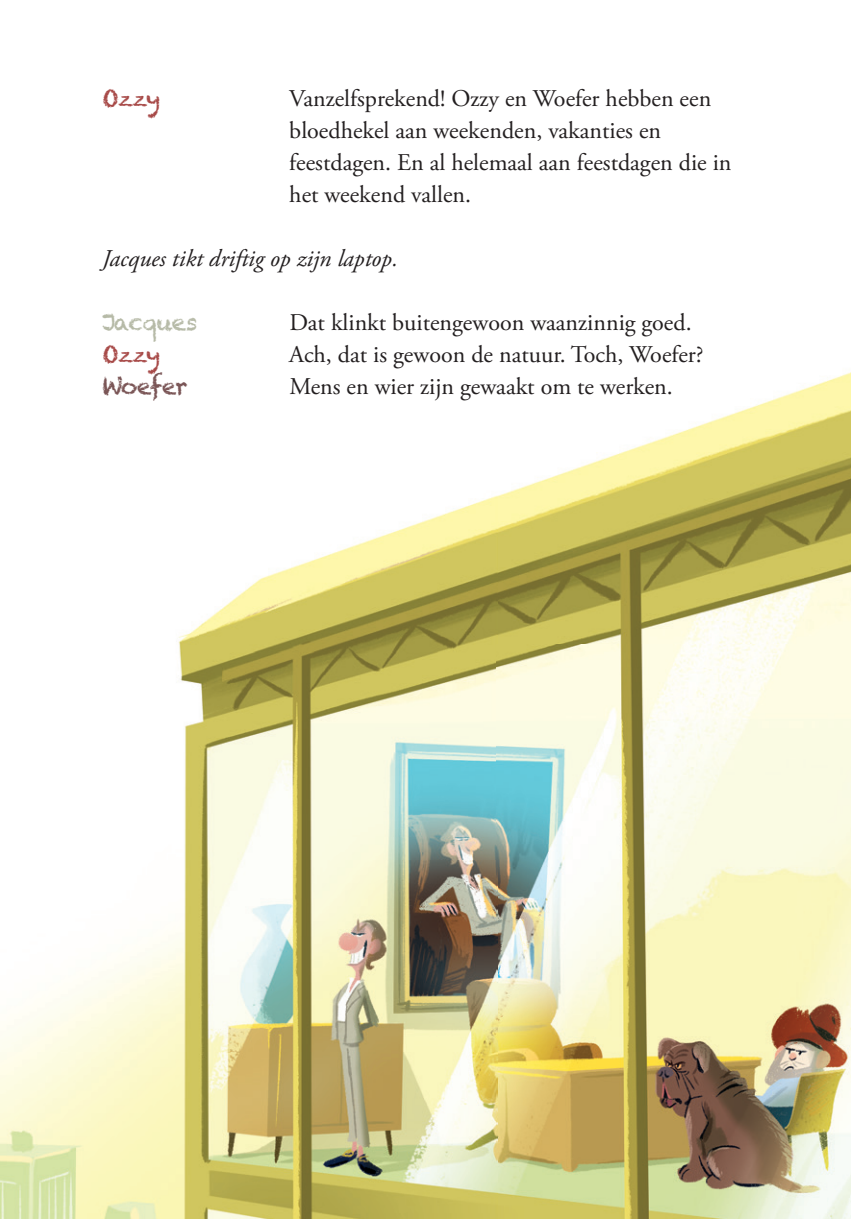
<style>
.page{position:relative;width:851px;height:1219px;background:#fff}
.page>*{position:absolute;margin:0;border:0;box-sizing:border-box;transform-origin:0 0}
.t1{font:24px/32px "Adobe Garamond Pro";color:#231f20}
.t2{font:italic 24px "Adobe Garamond Pro";color:#231f20}
.t3{font:23px "Chalkduster";letter-spacing:-.025em;color:#a74947}
.t4{font:23px "Chalkduster";letter-spacing:-.03em;color:#b6baa7}
.t5{font:23px "Chalkduster";letter-spacing:-.035em;color:#7a5556}
</style>
<div class="page">
<img style="left:0;top:373px;width:850px;height:846px">
<p class="t3" style="left:102px;top:84px;width:60px">Ozzy</p>
<p class="t1" style="left:289px;top:83px;width:443px">Vanzelfsprekend! Ozzy en Woefer hebben een bloedhekel aan weekenden, vakanties en feestdagen. En al helemaal aan feestdagen die in het weekend vallen.</p>
<p class="t2" style="left:102px;top:244px;width:297px">Jacques tikt driftig op zijn laptop.</p>
<p class="t4" style="left:102px;top:308px;width:97px">Jacques</p>
<p class="t1" style="left:289px;top:307px;width:404px">Dat klinkt buitengewoon waanzinnig goed.</p>
<p class="t3" style="left:102px;top:340px;width:60px">Ozzy</p>
<p class="t1" style="left:289px;top:339px;width:416px">Ach, dat is gewoon de natuur. Toch, Woefer?</p>
<p class="t5" style="left:102px;top:372px;width:87px">Woefer</p>
<p class="t1" style="left:289px;top:371px;width:385px">Mens en wier zijn gewaakt om te werken.</p>
</div>
